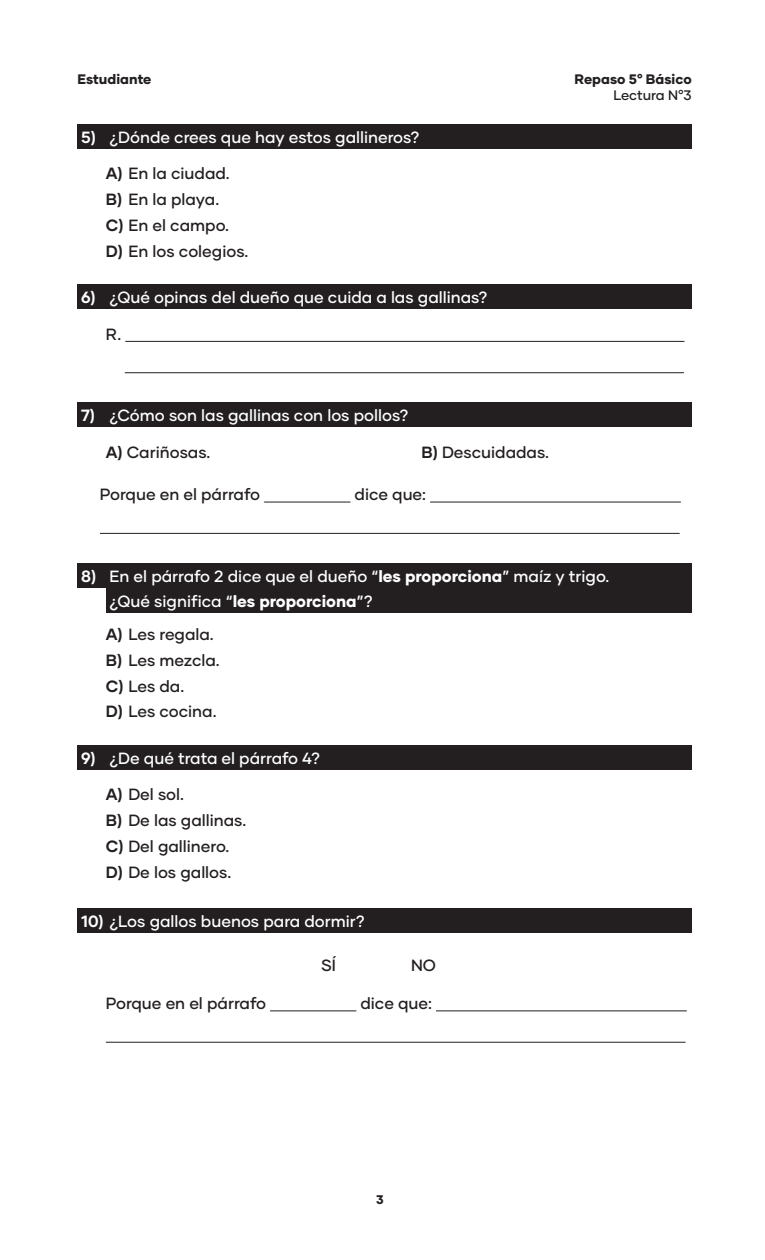
<style>
.page{position:relative;width:765px;height:1260px;background:#fff}
.page>*{position:absolute;margin:0;border:0;box-sizing:border-box;transform-origin:0 0}
.txt{font:500 16.25px "Gilmer";color:#fff}
.txt-2{font:500 16.25px "Gilmer";color:#231f20}
.txt-3{font:700 16.25px "Gilmer";color:#fff}
.t1{font:800 13.75px "Gilmer";color:#231f20}
.t2{font:500 13.75px "Gilmer";color:#231f20}
.t3{font:800 12.5px "Gilmer";color:#231f20}
.s1{font-weight:700}
.s2{font-weight:800}
</style>
<div class="page">
<div style="left:106px;top:563px;width:586px;height:25px;background:#231f20"></div>
<div style="left:106px;top:124px;width:586px;height:25px;background:#231f20"></div>
<div style="left:106px;top:745px;width:586px;height:25px;background:#231f20"></div>
<div style="left:78px;top:563px;width:28px;height:25px;background:#231f20"></div>
<div style="left:78px;top:124px;width:28px;height:25px;background:#231f20"></div>
<div style="left:78px;top:745px;width:28px;height:25px;background:#231f20"></div>
<hr style="left:125px;top:341px;width:559px;height:1px;background:#231f20">
<hr style="left:125px;top:372px;width:559px;height:1px;background:#231f20">
<div style="left:106px;top:284px;width:586px;height:25px;background:#231f20"></div>
<div style="left:78px;top:284px;width:28px;height:25px;background:#231f20"></div>
<div style="left:106px;top:403px;width:586px;height:24px;background:#231f20"></div>
<div style="left:78px;top:403px;width:28px;height:24px;background:#231f20"></div>
<hr style="left:264px;top:502px;width:86px;height:1px;background:#231f20">
<hr style="left:430px;top:502px;width:251px;height:1px;background:#231f20">
<hr style="left:100px;top:533px;width:580px;height:1px;background:#231f20">
<div style="left:106px;top:908px;width:586px;height:25px;background:#231f20"></div>
<hr style="left:270px;top:1010px;width:86px;height:1px;background:#231f20">
<hr style="left:436px;top:1010px;width:251px;height:1px;background:#231f20">
<hr style="left:106px;top:1042px;width:580px;height:1px;background:#231f20">
<div style="left:78px;top:908px;width:28px;height:25px;background:#231f20"></div>
<div style="left:106px;top:588px;width:586px;height:25px;background:#231f20"></div>
<p class="t1" style="left:78px;top:70px;width:75px">Estudiante</p>
<p class="txt-3" style="left:81px;top:127px;width:16px">5)</p>
<p class="txt" style="left:109px;top:127px;width:312px">¿Dónde crees que hay estos gallineros?</p>
<p class="txt-2" style="left:106px;top:164px;width:125px"><span class="s1">A)</span> En la ciudad.</p>
<p class="txt-2" style="left:106px;top:189px;width:115px"><span class="s1">B)</span> En la playa.</p>
<p class="txt-2" style="left:106px;top:215px;width:125px"><span class="s1">C)</span> En el campo.</p>
<p class="txt-2" style="left:106px;top:241px;width:144px"><span class="s1">D)</span> En los colegios.</p>
<p class="txt-3" style="left:81px;top:287px;width:16px">6)</p>
<p class="txt" style="left:109px;top:287px;width:380px">¿Qué opinas del dueño que cuida a las gallinas?</p>
<p class="txt-2" style="left:106px;top:324px;width:17px">R.</p>
<p class="t1" style="left:575px;top:70px;width:119px">Repaso 5° Básico</p>
<p class="t2" style="left:613px;top:87px;width:80px">Lectura N°3</p>
<p class="txt-3" style="left:81px;top:405px;width:15px">7)</p>
<p class="txt" style="left:109px;top:406px;width:301px">¿Cómo son las gallinas con los pollos?</p>
<p class="txt-2" style="left:106px;top:442px;width:106px"><span class="s1">A)</span> Cariñosas.</p>
<p class="txt-2" style="left:422px;top:442px;width:129px"><span class="s1">B)</span> Descuidadas.</p>
<p class="txt-2" style="left:100px;top:485px;width:162px">Porque en el párrafo</p>
<p class="txt-2" style="left:355px;top:485px;width:73px">dice que:</p>
<p class="txt-3" style="left:81px;top:566px;width:16px">8)</p>
<p class="txt" style="left:109px;top:566px;width:502px">En el párrafo 2 dice que el dueño “<span class="s2">les proporciona</span>” maíz y trigo.</p>
<p class="txt" style="left:109px;top:591px;width:265px">¿Qué significa “<span class="s2">les proporciona</span>”?</p>
<p class="txt-2" style="left:106px;top:624px;width:109px"><span class="s1">A)</span> Les regala.</p>
<p class="txt-2" style="left:106px;top:650px;width:115px"><span class="s1">B)</span> Les mezcla.</p>
<p class="txt-2" style="left:106px;top:676px;width:80px"><span class="s1">C)</span> Les da.</p>
<p class="txt-2" style="left:106px;top:701px;width:112px"><span class="s1">D)</span> Les cocina.</p>
<p class="txt-3" style="left:81px;top:748px;width:16px">9)</p>
<p class="txt" style="left:109px;top:748px;width:212px">¿De qué trata el párrafo 4?</p>
<p class="txt-2" style="left:106px;top:784px;width:80px"><span class="s1">A)</span> Del sol.</p>
<p class="txt-2" style="left:106px;top:810px;width:142px"><span class="s1">B)</span> De las gallinas.</p>
<p class="txt-2" style="left:106px;top:836px;width:125px"><span class="s1">C)</span> Del gallinero.</p>
<p class="txt-2" style="left:106px;top:862px;width:127px"><span class="s1">D)</span> De los gallos.</p>
<p class="txt" style="left:81px;top:911px;width:285px"><span class="s1">10)</span> ¿Los gallos buenos para dormir?</p>
<p class="txt-2" style="left:321px;top:955px;width:16px">SÍ</p>
<p class="txt-2" style="left:411px;top:955px;width:26px">NO</p>
<p class="txt-2" style="left:106px;top:993px;width:162px">Porque en el párrafo</p>
<p class="txt-2" style="left:360px;top:993px;width:73px">dice que:</p>
<p class="t3" style="left:376px;top:1192px;width:9px">3</p>
</div>
